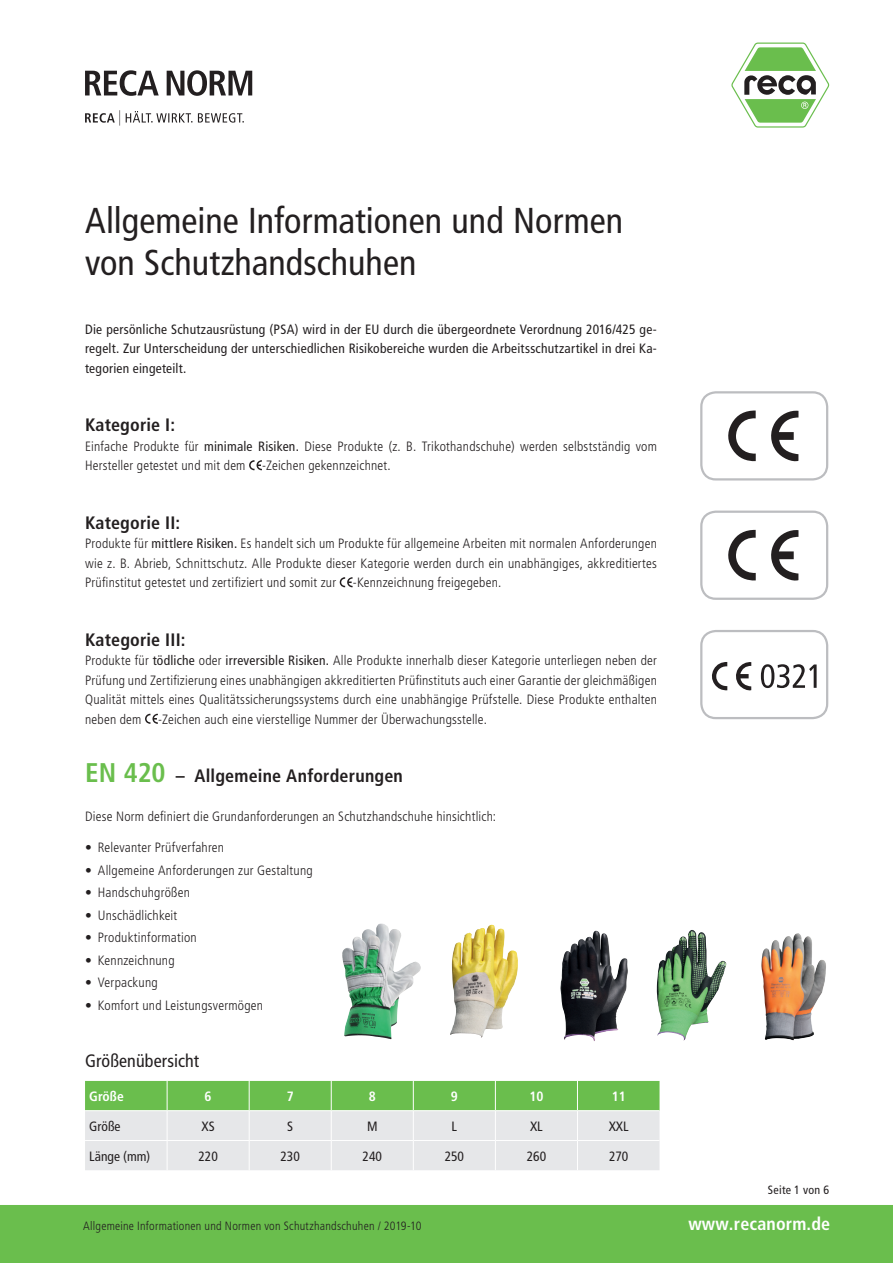
<style>
.page{position:relative;width:893px;height:1263px;background:#fff}
.page>*{position:absolute;margin:0;border:0;box-sizing:border-box;transform-origin:0 0}
.t1{font:condensed 36px/42px "Frutiger LT Pro";color:#231f20}
.t2{font:700 condensed 18px "Frutiger LT Pro";letter-spacing:.01em;color:#231f20}
.t3{font:700 condensed 18px "Frutiger LT Pro";letter-spacing:.01em;color:#fff}
.t4{font:condensed 18px "Frutiger LT Pro";letter-spacing:.005em;color:#231f20}
.t5{font:300 condensed 13.5px/19.5px "Frutiger LT Pro";letter-spacing:.015em;color:#231f20;text-align:justify}
.t6{font:condensed 13.5px/19.5px "Frutiger LT Pro";letter-spacing:.015em;color:#231f20;text-align:justify}
.t7{font:700 condensed 13.5px "Frutiger LT Pro";color:#fff}
.t8{font:300 condensed 12px "Frutiger LT Pro";letter-spacing:.02em;color:#231f20}
.t9{font:condensed 12px "Frutiger LT Pro";letter-spacing:.02em;color:#231f20}
.s1{font-weight:400}
.s2{font-size:27px;color:#6abe4d}
</style>
<div class="page">
<svg style="left:731px;top:43px;width:98px;height:85px"></svg>
<svg style="left:85px;top:110px;width:159px;height:16px"></svg>
<svg style="left:85px;top:70px;width:167px;height:26px"></svg>
<div style="left:0;top:1205px;width:893px;height:58px;background:#6abe4d"></div>
<svg style="left:249px;top:460px;width:13px;height:11px"></svg>
<svg style="left:339px;top:577px;width:14px;height:11px"></svg>
<svg style="left:145px;top:714px;width:13px;height:10px"></svg>
<div style="left:700px;top:391px;width:128px;height:89px;border:2px solid #bcbdc0;border-radius:15px"></div>
<div style="left:700px;top:511px;width:128px;height:89px;border:2px solid #bcbdc0;border-radius:15px"></div>
<div style="left:700px;top:630px;width:128px;height:89px;border:2px solid #bcbdc0;border-radius:15px"></div>
<svg style="left:771px;top:410px;width:27px;height:52px"></svg>
<svg style="left:728px;top:410px;width:28px;height:51px"></svg>
<svg style="left:771px;top:530px;width:27px;height:51px"></svg>
<svg style="left:728px;top:530px;width:28px;height:51px"></svg>
<svg style="left:736px;top:662px;width:15px;height:29px"></svg>
<svg style="left:712px;top:662px;width:15px;height:28px"></svg>
<svg style="left:85px;top:1081px;width:574px;height:89px;background:#bfdab7"></svg>
<svg style="left:761px;top:664px;width:56px;height:24px"></svg>
<img style="left:656px;top:930px;width:70px;height:111px">
<img style="left:761px;top:933px;width:65px;height:107px">
<img style="left:560px;top:931px;width:68px;height:110px">
<img style="left:450px;top:925px;width:68px;height:113px">
<svg style="left:368px;top:924px;width:12px;height:11px"></svg>
<h1 class="t1" style="left:85px;top:200px;width:540px">Allgemeine Informationen und Normen von Schutzhandschuhen</h1>
<p class="t6" style="left:85px;top:319px;width:573px">Die persönliche Schutzausrüstung (PSA) wird in der EU durch die übergeordnete Verordnung 2016/425 ge&shy;regelt. Zur Unterscheidung der unterschiedlichen Risikobereiche wurden die Arbeitsschutzartikel in drei Ka&shy;tegorien eingeteilt.</p>
<h2 class="t2" style="left:85px;top:414px;width:92px">Kategorie I:</h2>
<p class="t5" style="left:85px;top:436px;width:573px">Einfache Produkte für <span class="s1">minimale Risiken.</span> Diese Produkte (z. B. Trikothandschuhe) werden selbstständig vom<br>Hersteller getestet und mit dem -Zeichen gekennzeichnet.</p>
<h2 class="t2" style="left:85px;top:512px;width:97px">Kategorie II:</h2>
<p class="t5" style="left:85px;top:534px;width:573px">Produkte für <span class="s1">mittlere Risiken.</span> Es handelt sich um Produkte für allgemeine Arbeiten mit normalen Anforderungen wie z. B. Abrieb, Schnittschutz. Alle Produkte dieser Kategorie werden durch ein unabhängiges, akkreditiertes Prüfinstitut getestet und zertifiziert und somit zur -Kennzeichnung freigegeben.</p>
<h2 class="t2" style="left:85px;top:629px;width:102px">Kategorie III:</h2>
<p class="t5" style="left:85px;top:651px;width:573px">Produkte für <span class="s1">tödliche</span> oder <span class="s1">irreversible Risiken.</span> Alle Produkte innerhalb dieser Kategorie unterliegen neben der Prüfung und Zertifizierung eines unabhängigen akkreditierten Prüfinstituts auch einer Garantie der gleichmäßigen Qualität mittels eines Qualitätssicherungssystems durch eine unabhängige Prüfstelle. Diese Produkte enthalten neben dem -Zeichen auch eine vierstellige Nummer der Überwachungsstelle.</p>
<h2 class="t2" style="left:85px;top:765px;width:319px"><span class="s2">EN 420</span> – Allgemeine Anforderungen</h2>
<p class="t5" style="left:85px;top:807px;width:413px">Diese Norm definiert die Grundanforderungen an Schutzhandschuhe hinsichtlich:</p>
<p class="t5" style="left:85px;top:838px;width:141px">• Relevanter Prüfverfahren</p>
<p class="t5" style="left:85px;top:860px;width:229px">• Allgemeine Anforderungen zur Gestaltung</p>
<p class="t5" style="left:85px;top:883px;width:107px">• Handschuhgrößen</p>
<p class="t5" style="left:85px;top:905px;width:94px">• Unschädlichkeit</p>
<p class="t5" style="left:85px;top:928px;width:113px">• Produktinformation</p>
<p class="t5" style="left:85px;top:950px;width:91px">• Kennzeichnung</p>
<p class="t5" style="left:85px;top:973px;width:74px">• Verpackung</p>
<p class="t5" style="left:85px;top:995px;width:180px">• Komfort und Leistungsvermögen</p>
<h2 class="t4" style="left:85px;top:1050px;width:116px">Größenübersicht</h2>
<p class="t7" style="left:89px;top:1088px;width:36px">Größe</p>
<p class="t7" style="left:205px;top:1088px;width:9px">6</p>
<p class="t7" style="left:287px;top:1088px;width:9px">7</p>
<p class="t7" style="left:369px;top:1088px;width:9px">8</p>
<p class="t7" style="left:451px;top:1088px;width:9px">9</p>
<p class="t7" style="left:529px;top:1088px;width:16px">10</p>
<p class="t7" style="left:612px;top:1088px;width:16px">11</p>
<p class="t6" style="left:89px;top:1116px;width:33px">Größe</p>
<p class="t6" style="left:202px;top:1116px;width:15px">XS</p>
<p class="t6" style="left:287px;top:1116px;width:7px">S</p>
<p class="t6" style="left:367px;top:1116px;width:12px">M</p>
<p class="t6" style="left:452px;top:1116px;width:7px">L</p>
<p class="t6" style="left:530px;top:1116px;width:14px">XL</p>
<p class="t6" style="left:609px;top:1116px;width:21px">XXL</p>
<p class="t6" style="left:89px;top:1146px;width:62px">Länge (mm)</p>
<p class="t6" style="left:198px;top:1146px;width:21px">220</p>
<p class="t6" style="left:280px;top:1146px;width:21px">230</p>
<p class="t6" style="left:363px;top:1146px;width:21px">240</p>
<p class="t6" style="left:445px;top:1146px;width:21px">250</p>
<p class="t6" style="left:527px;top:1146px;width:21px">260</p>
<p class="t6" style="left:609px;top:1146px;width:21px">270</p>
<p class="t9" style="left:768px;top:1183px;width:63px">Seite 1 von 6</p>
<p class="t8" style="left:83px;top:1219px;width:340px">Allgemeine Informationen und Normen von Schutzhandschuhen / 2019-10</p>
<h2 class="t3" style="left:688px;top:1213px;width:143px">www.recanorm.de</h2>
</div>
